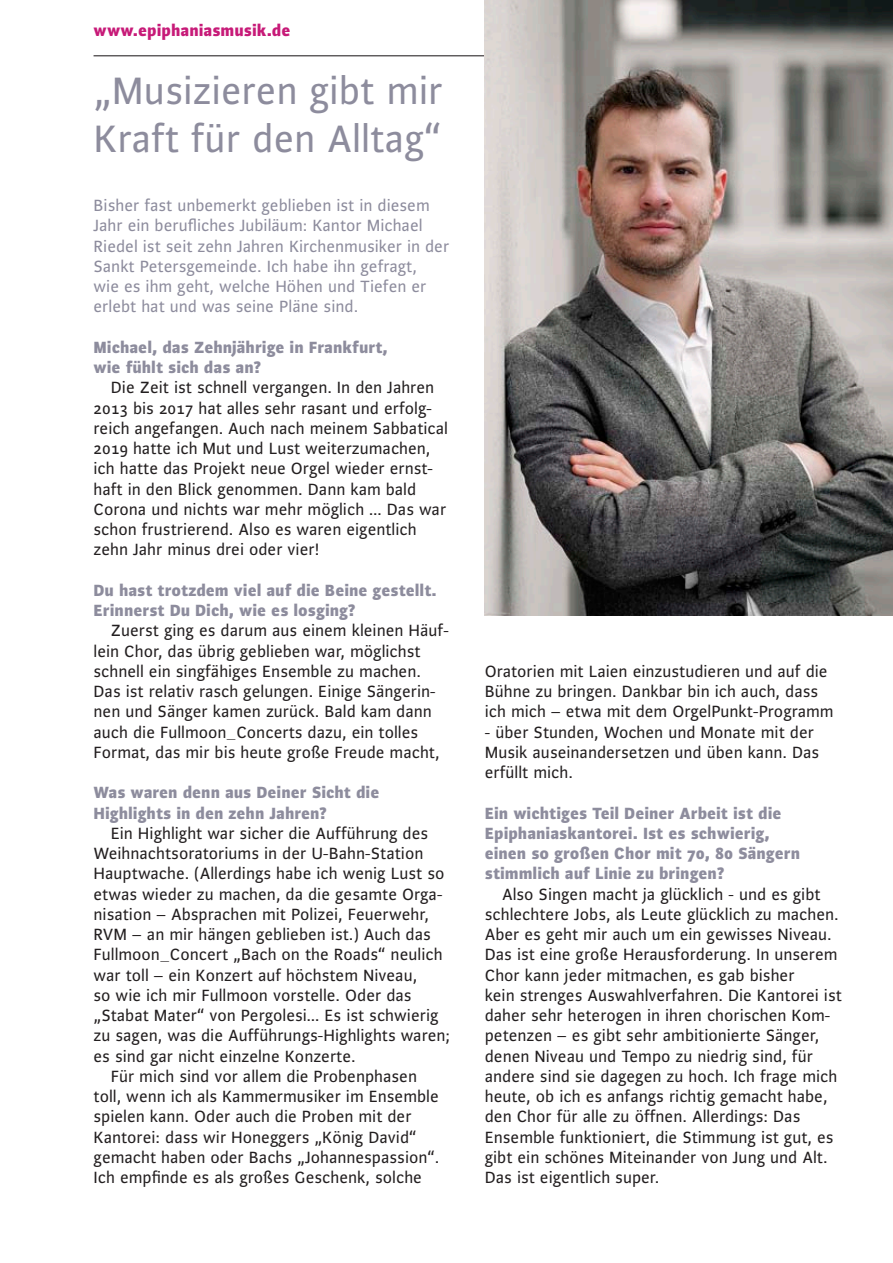
<style>
.page{position:relative;width:893px;height:1263px;background:#fff}
.page>*{position:absolute;margin:0;border:0;box-sizing:border-box;transform-origin:0 0}
.t1{font:40.5px/48px "Alibi Roman Os F";color:#8d8c9d}
.t2{font:17.25px/20.2px "Alibi Roman Os F";color:#231f20}
.t3{font:800 17.25px/20.2px "Alibi";color:#8d8c9d}
.t4{font:17.25px/20.2px "Alibi Roman Os F";color:#8d8c9d}
.t5{font:800 17.25px "Alibi";color:#c71a78}
</style>
<div class="page">
<hr style="left:94px;top:55px;width:799px;height:1px;background:#231f20">
<img style="left:485px;top:0;width:408px;height:616px">
<p class="t5" style="left:94px;top:19px;width:198px">www.epiphaniasmusik.de</p>
<h1 class="t1" style="left:94px;top:65px;width:351px">„Musizieren gibt mir<br>Kraft für den Alltag“</h1>
<p class="t4" style="left:94px;top:195px;width:357px">Bisher fast unbemerkt geblieben ist in diesem Jahr ein berufliches Jubiläum: Kantor Michael Riedel ist seit zehn Jahren Kirchenmusiker in der Sankt Petersgemeinde. Ich habe ihn gefragt,<br>wie es ihm geht, welche Höhen und Tiefen er erlebt hat und was seine Pläne sind.</p>
<p class="t3" style="left:94px;top:336px;width:296px">Michael, das Zehnjährige in Frankfurt, wie fühlt sich das an?</p>
<p class="t2" style="left:94px;top:377px;width:356px;text-indent:17px">Die Zeit ist schnell vergangen. In den Jahren 2013 bis 2017 hat alles sehr rasant und erfolg&shy;reich angefangen. Auch nach meinem Sabbatical 2019 hatte ich Mut und Lust weiterzumachen, ich hatte das Projekt neue Orgel wieder ernst&shy;haft in den Blick genommen. Dann kam bald Corona und nichts war mehr möglich … Das war schon frustrierend. Also es waren eigentlich zehn Jahr minus drei oder vier!</p>
<p class="t3" style="left:94px;top:579px;width:345px">Du hast trotzdem viel auf die Beine gestellt.<br>Erinnerst Du Dich, wie es losging?</p>
<p class="t2" style="left:94px;top:620px;width:357px;text-indent:17px">Zuerst ging es darum aus einem kleinen Häuf&shy;lein Chor, das übrig geblieben war, möglichst schnell ein singfähiges Ensemble zu machen.<br>Das ist relativ rasch gelungen. Einige Sängerin&shy;nen und Sänger kamen zurück. Bald kam dann auch die Fullmoon_Concerts dazu, ein tolles Format, das mir bis heute große Freude macht,</p>
<p class="t3" style="left:94px;top:782px;width:287px">Was waren denn aus Deiner Sicht die<br>Highlights in den zehn Jahren?</p>
<p class="t2" style="left:111px;top:822px;width:319px">Ein Highlight war sicher die Aufführung des</p>
<p class="t2" style="left:94px;top:843px;width:331px">Weihnachtsoratoriums in der U-Bahn-Station</p>
<p class="t2" style="left:94px;top:863px;width:352px">Hauptwache. (Allerdings habe ich wenig Lust so</p>
<p class="t2" style="left:94px;top:883px;width:351px">etwas wieder zu machen, da die gesamte Orga-</p>
<p class="t2" style="left:94px;top:903px;width:337px">nisation – Absprachen mit Polizei, Feuerwehr,</p>
<p class="t2" style="left:94px;top:924px;width:339px">RVM – an mir hängen geblieben ist.) Auch das</p>
<p class="t2" style="left:94px;top:944px;width:351px">Fullmoon_Concert „Bach on the Roads“ neulich</p>
<p class="t2" style="left:94px;top:964px;width:325px">war toll – ein Konzert auf höchstem Niveau,</p>
<p class="t2" style="left:94px;top:984px;width:320px">so wie ich mir Fullmoon vorstelle. Oder das</p>
<p class="t2" style="left:94px;top:1005px;width:346px">„Stabat Mater“ von Pergolesi… Es ist schwierig</p>
<p class="t2" style="left:94px;top:1025px;width:358px">zu sagen, was die Aufführungs-Highlights waren;</p>
<p class="t2" style="left:94px;top:1045px;width:264px">es sind gar nicht einzelne Konzerte.</p>
<p class="t2" style="left:111px;top:1065px;width:308px">Für mich sind vor allem die Probenphasen</p>
<p class="t2" style="left:94px;top:1086px;width:347px">toll, wenn ich als Kammermusiker im Ensemble</p>
<p class="t2" style="left:94px;top:1106px;width:320px">spielen kann. Oder auch die Proben mit der</p>
<p class="t2" style="left:94px;top:1126px;width:325px">Kantorei: dass wir Honeggers „König David“</p>
<p class="t2" style="left:94px;top:1146px;width:347px">gemacht haben oder Bachs „Johannespassion“.</p>
<p class="t2" style="left:94px;top:1167px;width:330px">Ich empfinde es als großes Geschenk, solche</p>
<p class="t2" style="left:485px;top:660px;width:350px">Oratorien mit Laien einzustudieren und auf die<br>Bühne zu bringen. Dankbar bin ich auch, dass ich mich – etwa mit dem OrgelPunkt-Programm</p>
<p class="t2" style="left:485px;top:721px;width:336px">- über Stunden, Wochen und Monate mit der<br>Musik auseinandersetzen und üben kann. Das erfüllt mich.</p>
<p class="t3" style="left:485px;top:802px;width:317px">Ein wichtiges Teil Deiner Arbeit ist die Epiphaniaskantorei. Ist es schwierig, einen so großen Chor mit 70, 80 Sängern stimmlich auf Linie zu bringen?</p>
<p class="t2" style="left:485px;top:883px;width:359px;text-indent:17px">Also Singen macht ja glücklich - und es gibt schlechtere Jobs, als Leute glücklich zu machen.<br>Aber es geht mir auch um ein gewisses Niveau.<br>Das ist eine große Herausforderung. In unserem Chor kann jeder mitmachen, es gab bisher<br>kein strenges Auswahlverfahren. Die Kantorei ist daher sehr heterogen in ihren chorischen Kom&shy;petenzen – es gibt sehr ambitionierte Sänger, denen Niveau und Tempo zu niedrig sind, für andere sind sie dagegen zu hoch. Ich frage mich heute, ob ich es anfangs richtig gemacht habe, den Chor für alle zu öffnen. Allerdings: Das Ensemble funktioniert, die Stimmung ist gut, es gibt ein schönes Miteinander von Jung und Alt.<br>Das ist eigentlich super.</p>
</div>
